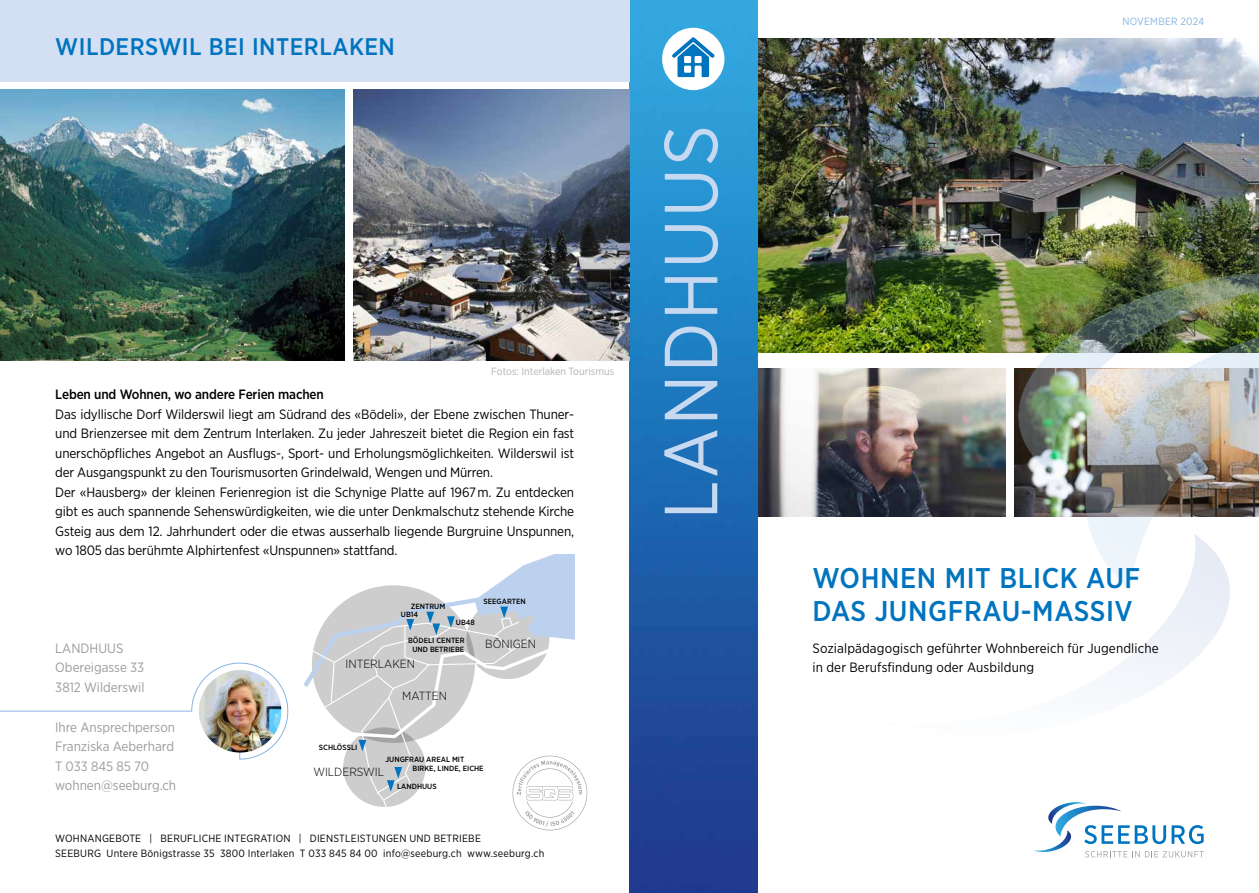
<style>
.page{position:relative;width:1259px;height:893px;background:#fff}
.page>*{position:absolute;margin:0;border:0;box-sizing:border-box;transform-origin:0 0}
.t1{font:75px "Gotham Narrow";letter-spacing:.03em;color:#c7d9f1}
.t2{font:500 28.5px/33px "Gotham Narrow";letter-spacing:.02em;color:#0074be}
.t3{font:500 24px "Gotham Narrow";letter-spacing:.02em;color:#0074be}
.t4{font:13.5px/19.5px "Gotham Narrow";letter-spacing:-.01em;color:#000}
.t5{font:13.5px/19.5px "Gotham Narrow";color:#9c9c9d}
.t6{font:13.5px/19.5px "Gotham Narrow";letter-spacing:.01em;color:#000}
.t7{font:500 13.5px "Gotham Narrow";letter-spacing:-.01em;color:#000}
.t8{font:300 11.85px "Gotham Narrow";color:#000}
.t9{font:10.5px/15px "Gotham Narrow";letter-spacing:.02em;color:#000}
.t10{font:10.5px "Gotham Narrow";color:#b1b2b3}
.t11{font:10.5px "Gotham Narrow";letter-spacing:.02em;color:#88b4e1}
.t12{font:500 7.5px/9px "Gotham Narrow";color:#000}
</style>
<div class="page">
<svg style="left:1033px;top:802px;width:170px;height:55px"></svg>
<img style="left:757px;top:369px;width:249px;height:147px">
<img style="left:1014px;top:475px;width:68px;height:41px">
<img style="left:757px;top:38px;width:502px;height:314px">
<img style="left:629px;top:0;width:128px;height:893px">
<div style="left:662px;top:28px;width:62px;height:62px;background:#fff;border-radius:50%"></div>
<svg style="left:672px;top:37px;width:42px;height:40px"></svg>
<div style="left:0;top:0;width:629px;height:81px;background:#d3e0f4"></div>
<img style="left:1008px;top:271px;width:251px;height:204px">
<svg style="left:1096px;top:591px;width:134px;height:100px"></svg>
<img style="left:1082px;top:303px;width:177px;height:288px">
<img style="left:0;top:90px;width:344px;height:270px">
<img style="left:353px;top:90px;width:276px;height:270px">
<svg style="left:0;top:555px;width:587px;height:275px"></svg>
<h3 class="t3" style="left:55px;top:32px;width:341px">WILDERSWIL BEI INTERLAKEN</h3>
<p class="t10" style="left:491px;top:365px;width:124px">Fotos: Interlaken Tourismus</p>
<p class="t7" style="left:55px;top:386px;width:270px">Leben und Wohnen, wo andere Ferien machen</p>
<p class="t4" style="left:55px;top:404px;width:520px">Das idyllische Dorf Wilderswil liegt am Südrand des «Bödeli», der Ebene zwischen Thuner&shy;und Brienzersee mit dem Zentrum Interlaken. Zu jeder Jahreszeit bietet die Region ein fast unerschöpfliches Angebot an Ausflugs-, Sport- und Erholungsmöglichkeiten. Wilderswil ist der Ausgangspunkt zu den Tourismusorten Grindelwald, Wengen und Mürren.<br>Der «Hausberg» der kleinen Ferienregion ist die Schynige Platte auf 1967 m. Zu entdecken gibt es auch spannende Sehenswürdigkeiten, wie die unter Denkmalschutz stehende Kirche Gsteig aus dem 12. Jahrhundert oder die etwas ausserhalb liegende Burgruine Unspunnen, wo 1805 das berühmte Alphirtenfest «Unspunnen» stattfand.</p>
<p class="t5" style="left:55px;top:638px;width:91px">LANDHUUS<br>Obereigasse 33<br>3812 Wilderswil</p>
<p class="t5" style="left:55px;top:717px;width:123px">Ihre Ansprechperson<br>Franziska Aeberhard<br>T 033 845 85 70 wohnen@seeburg.ch</p>
<p class="t12" style="left:411px;top:602px;width:36px">ZENTRUM</p>
<p class="t12" style="left:401px;top:610px;width:19px">UB14</p>
<p class="t12" style="left:456px;top:618px;width:20px">UB48</p>
<p class="t12" style="left:408px;top:636px;width:58px;text-align:center">BÖDELI CENTER<br>UND BETRIEBE</p>
<p class="t8" style="left:345px;top:657px;width:71px">INTERLAKEN</p>
<p class="t8" style="left:402px;top:689px;width:46px">MATTEN</p>
<p class="t12" style="left:483px;top:597px;width:44px">SEEGARTEN</p>
<p class="t8" style="left:485px;top:637px;width:52px">BÖNIGEN</p>
<p class="t12" style="left:319px;top:743px;width:40px">SCHLÖSSLI</p>
<p class="t12" style="left:412px;top:755px;width:73px;text-indent:-27px">JUNGFRAU AREAL MIT<br>BIRKE, LINDE, EICHE</p>
<p class="t12" style="left:397px;top:782px;width:41px">LANDHUUS</p>
<p class="t8" style="left:313px;top:764px;width:72px">WILDERSWIL</p>
<p class="t9" style="left:55px;top:830px;width:490px">WOHNANGEBOTE | BERUFLICHE INTEGRATION | DIENSTLEISTUNGEN UND BETRIEBE<br>SEEBURG Untere Bönigstrasse 35 3800 Interlaken T 033 845 84 00 info@seeburg.ch www.seeburg.ch</p>
<h1 class="t1" style="left:644px;top:519px;width:396px;rotate:-90deg">LANDHUUS</h1>
<p class="t11" style="left:1122px;top:15px;width:83px">NOVEMBER 2024</p>
<h2 class="t2" style="left:812px;top:561px;width:329px">WOHNEN MIT BLICK AUF<br>DAS JUNGFRAU-MASSIV</h2>
<p class="t6" style="left:812px;top:638px;width:348px">Sozialpädagogisch geführter Wohnbereich für Jugendliche in der Berufsfindung oder Ausbildung</p>
</div>
